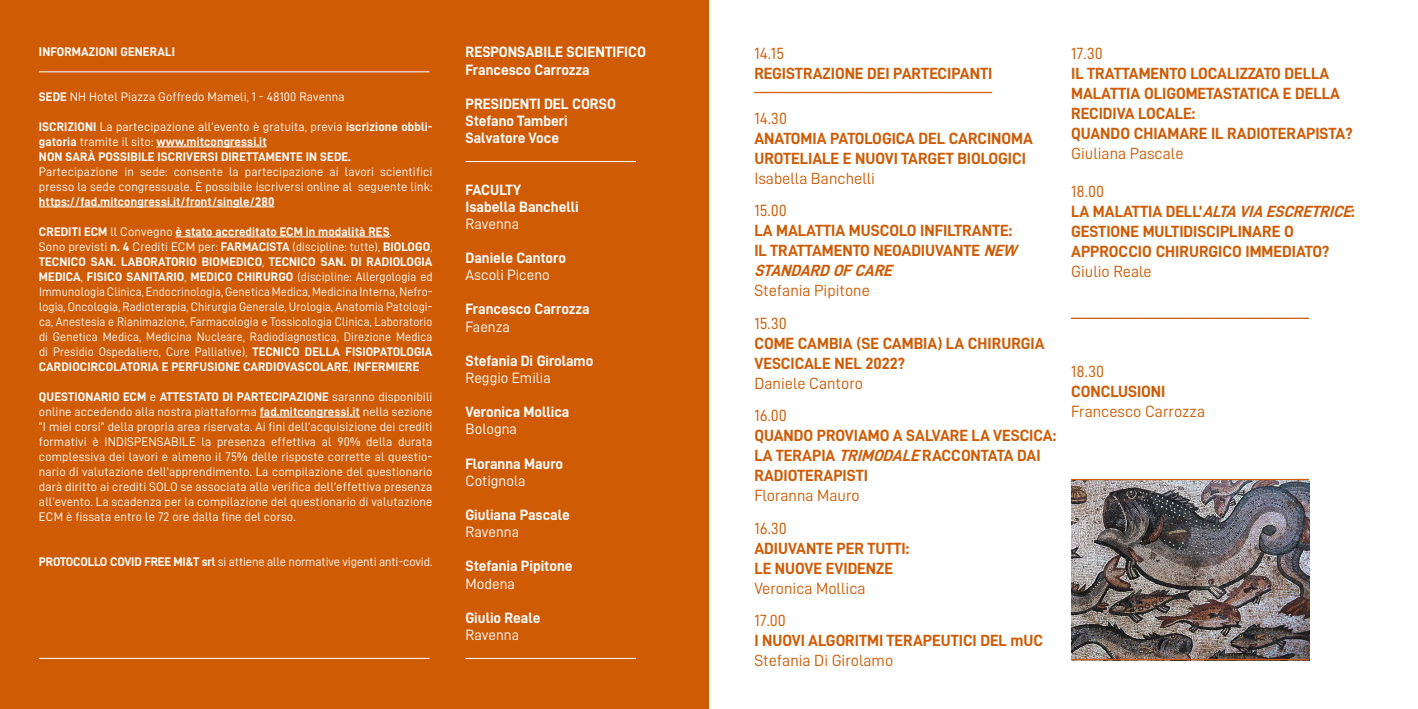
<style>
.page{position:relative;width:1418px;height:709px;background:#fff}
.page>*{position:absolute;margin:0;border:0;box-sizing:border-box;transform-origin:0 0}
.t1{font:16.25px/20px "D DIN Bold";color:#cf5b05}
.t2{font:16.25px/32.5px "D DIN";color:#cf5b05}
.t3{font:15px/17.1px "D DIN Bold";color:#fff}
.t4{font:15px "D DIN";color:#fff}
.t5{font:12.5px/15px "D DIN";letter-spacing:.01em;color:#fff}
.t6{font:12.5px/15px "D DIN Bold";letter-spacing:.01em;color:#fff}
.t7{font:12.5px/15px "D DIN";letter-spacing:.01em;color:#fff;text-align:justify;scale:.95 1}
.t8{font:12.5px "D DIN";letter-spacing:-.01em;color:#fff}
.s1{font-family:"D DIN Bold"}
.s2{font-family:"D DIN"}
.s3{font-style:italic}
</style>
<div class="page">
<img style="left:1071px;top:480px;width:238px;height:180px">
<div style="left:0;top:0;width:709px;height:709px;background:#cf5b05"></div>
<hr style="left:754px;top:92px;width:238px;height:1px;background:#cf5b05">
<hr style="left:1071px;top:318px;width:237px;height:1px;background:#cf5b05">
<hr style="left:1071px;top:479px;width:237px;height:1px;background:#cf5b05">
<hr style="left:1071px;top:659px;width:237px;height:1px;background:#cf5b05">
<hr style="left:465px;top:161px;width:171px;height:1px;background:#fff">
<hr style="left:465px;top:658px;width:171px;height:1px;background:#fff">
<hr style="left:39px;top:72px;width:390px;height:1px;background:#fff">
<hr style="left:156px;top:147px;width:111px;height:1px;background:#fff">
<hr style="left:39px;top:207px;width:235px;height:1px;background:#fff">
<hr style="left:176px;top:237px;width:213px;height:1px;background:#fff">
<hr style="left:260px;top:417px;width:100px;height:1px;background:#fff">
<hr style="left:39px;top:658px;width:390px;height:1px;background:#fff">
<p class="t6" style="left:39px;top:44px;width:137px">INFORMAZIONI GENERALI</p>
<p class="t5" style="left:39px;top:89px;width:307px"><span class="s1">SEDE</span> NH Hotel Piazza Goffredo Mameli, 1 - 48100 Ravenna</p>
<p class="t5" style="left:39px;top:119px;width:395px"><span class="s1">ISCRIZIONI</span> La partecipazione all’evento è gratuita, previa <span class="s1">iscrizione obbli-</span></p>
<p class="t6" style="left:39px;top:134px;width:313px">gatoria <span class="s2">tramite il sito:</span> www.mitcongressi.it<br>NON SARÀ POSSIBILE ISCRIVERSI DIRETTAMENTE IN SEDE.</p>
<p class="t5" style="left:39px;top:164px;width:395px">Partecipazione in sede: consente la partecipazione ai lavori scientifici presso la sede congressuale. È possibile iscriversi online al seguente link:</p>
<p class="t6" style="left:39px;top:194px;width:237px">https://fad.mitcongressi.it/front/single/280</p>
<p class="t6" style="left:39px;top:224px;width:354px">CREDITI ECM <span class="s2">ll Convegno</span> è stato accreditato ECM in modalità RES<span class="s2">.</span></p>
<p class="t5" style="left:39px;top:239px;width:395px">Sono previsti <span class="s1">n. 4</span> Crediti ECM per: <span class="s1">FARMACISTA</span> (discipline: tutte), <span class="s1">BIOLOGO</span>,</p>
<p class="t6" style="left:39px;top:254px;width:395px">TECNICO SAN. LABORATORIO BIOMEDICO<span class="s2">,</span> TECNICO SAN. DI RADIOLOGIA<br>MEDICA<span class="s2">,</span> FISICO SANITARIO<span class="s2">,</span> MEDICO CHIRURGO <span class="s2">(discipline: Allergologia ed</span></p>
<p class="t7" style="left:39px;top:284px;width:416px">Immunologia Clinica, Endocrinologia, Genetica Medica, Medicina Interna, Nefro&shy;logia, Oncologia, Radioterapia, Chirurgia Generale, Urologia, Anatomia Patologi&shy;ca, Anestesia e Rianimazione, Farmacologia e Tossicologia Clinica, Laboratorio di Genetica Medica, Medicina Nucleare, Radiodiagnostica, Direzione Medica di Presidio Ospedaliero, Cure Palliative), <span class="s1">TECNICO DELLA FISIOPATOLOGIA</span></p>
<p class="t6" style="left:39px;top:359px;width:382px">CARDIOCIRCOLATORIA E PERFUSIONE CARDIOVASCOLARE<span class="s2">,</span> INFERMIERE</p>
<p class="t6" style="left:39px;top:389px;width:395px">QUESTIONARIO ECM <span class="s2">e</span> ATTESTATO DI PARTECIPAZIONE <span class="s2">saranno disponibili</span></p>
<p class="t5" style="left:39px;top:404px;width:395px;text-align:justify">online accedendo alla nostra piattaforma <span class="s1">fad.mitcongressi.it</span> nella sezione “I miei corsi” della propria area riservata. Ai fini dell’acquisizione dei crediti formativi è INDISPENSABILE la presenza effettiva al 90% della durata complessiva dei lavori e almeno il 75% delle risposte corrette al questio&shy;nario di valutazione dell’apprendimento. La compilazione del questionario darà diritto ai crediti SOLO se associata alla verifica dell’effettiva presenza all’evento. La scadenza per la compilazione del questionario di valutazione ECM è fissata entro le 72 ore dalla fine del corso.</p>
<p class="t8" style="left:39px;top:554px;width:395px"><span class="s1">PROTOCOLLO COVID FREE MI&amp;T srl</span> si attiene alle normative vigenti anti-covid.</p>
<p class="t3" style="left:465px;top:43px;width:182px">RESPONSABILE SCIENTIFICO<br>Francesco Carrozza</p>
<p class="t3" style="left:465px;top:95px;width:152px">PRESIDENTI DEL CORSO<br>Stefano Tamberi<br>Salvatore Voce</p>
<p class="t3" style="left:465px;top:180px;width:115px">FACULTY<br>Isabella Banchelli</p>
<p class="t4" style="left:465px;top:215px;width:55px">Ravenna</p>
<p class="t3" style="left:465px;top:249px;width:102px">Daniele Cantoro</p>
<p class="t4" style="left:465px;top:267px;width:86px">Ascoli Piceno</p>
<p class="t3" style="left:465px;top:300px;width:126px">Francesco Carrozza</p>
<p class="t4" style="left:465px;top:318px;width:46px">Faenza</p>
<p class="t3" style="left:465px;top:352px;width:129px">Stefania Di Girolamo</p>
<p class="t4" style="left:465px;top:369px;width:87px">Reggio Emilia</p>
<p class="t3" style="left:465px;top:403px;width:105px">Veronica Mollica</p>
<p class="t4" style="left:465px;top:421px;width:53px">Bologna</p>
<p class="t3" style="left:465px;top:454px;width:99px">Floranna Mauro</p>
<p class="t4" style="left:465px;top:472px;width:61px">Cotignola</p>
<p class="t3" style="left:465px;top:506px;width:106px">Giuliana Pascale</p>
<p class="t4" style="left:465px;top:524px;width:55px">Ravenna</p>
<p class="t3" style="left:465px;top:557px;width:108px">Stefania Pipitone</p>
<p class="t4" style="left:465px;top:575px;width:51px">Modena</p>
<p class="t3" style="left:465px;top:609px;width:76px">Giulio Reale</p>
<p class="t4" style="left:465px;top:626px;width:55px">Ravenna</p>
<h1 class="t2" style="left:754px;top:36px;width:31px">14.15</h1>
<h1 class="t1" style="left:754px;top:63px;width:239px">REGISTRAZIONE DEI PARTECIPANTI</h1>
<h1 class="t2" style="left:754px;top:69px;width:239px">________________________________<br>14.30</h1>
<h1 class="t1" style="left:754px;top:128px;width:280px">ANATOMIA PATOLOGICA DEL CARCINOMA<br>UROTELIALE E NUOVI TARGET BIOLOGICI</h1>
<h1 class="t2" style="left:754px;top:161px;width:122px">Isabella Banchelli<br>15.00</h1>
<h1 class="t1" style="left:754px;top:220px;width:268px">LA MALATTIA MUSCOLO INFILTRANTE:<br>IL TRATTAMENTO NEOADIUVANTE <span class="s3">NEW<br>STANDARD OFCARE</span></h1>
<h1 class="t2" style="left:754px;top:274px;width:117px">Stefania Pipitone<br>15.30</h1>
<h1 class="t1" style="left:754px;top:333px;width:292px">COME CAMBIA (SE CAMBIA) LA CHIRURGIA<br>VESCICALE NEL 2022?</h1>
<h1 class="t2" style="left:754px;top:366px;width:110px">Daniele Cantoro<br>16.00</h1>
<h1 class="t1" style="left:754px;top:425px;width:303px">QUANDO PROVIAMO A SALVARE LA VESCICA:<br>LA TERAPIA <span class="s3">TRIMODALE</span> RACCONTATA DAI<br>RADIOTERAPISTI</h1>
<h1 class="t2" style="left:754px;top:479px;width:107px">Floranna Mauro<br>16.30</h1>
<h1 class="t1" style="left:754px;top:538px;width:156px">ADIUVANTE PER TUTTI:<br>LE NUOVE EVIDENZE</h1>
<h1 class="t2" style="left:754px;top:571px;width:113px">Veronica Mollica<br>17.00</h1>
<h1 class="t1" style="left:754px;top:630px;width:290px">I NUOVI ALGORITMI TERAPEUTICI DEL mUC</h1>
<h1 class="t2" style="left:754px;top:644px;width:140px">Stefania Di Girolamo</h1>
<h1 class="t2" style="left:1071px;top:36px;width:33px">17.30</h1>
<h1 class="t1" style="left:1071px;top:63px;width:283px">IL TRATTAMENTO LOCALIZZATO DELLA<br>MALATTIA OLIGOMETASTATICA E DELLA<br>RECIDIVA LOCALE:<br>QUANDO CHIAMARE IL RADIOTERAPISTA?</h1>
<h1 class="t2" style="left:1071px;top:136px;width:114px">Giuliana Pascale</h1>
<h1 class="t2" style="left:1071px;top:174px;width:34px">18.00</h1>
<h1 class="t1" style="left:1071px;top:201px;width:286px">L A M A L AT T I A D E L L ’ <span class="s3">ALTA VIA ESCRETRICE</span>:<br>GESTIONE MULTIDISCIPLINARE O<br>APPROCCIO CHIRURGICO IMMEDIATO?</h1>
<h1 class="t2" style="left:1071px;top:254px;width:82px">Giulio Reale</h1>
<h1 class="t2" style="left:1071px;top:294px;width:239px">________________________________</h1>
<h1 class="t2" style="left:1071px;top:354px;width:34px">18.30</h1>
<h1 class="t1" style="left:1071px;top:381px;width:96px">CONCLUSIONI</h1>
<h1 class="t2" style="left:1071px;top:394px;width:135px">Francesco Carrozza</h1>
<h1 class="t2" style="left:1071px;top:456px;width:239px">________________________________</h1>
<h1 class="t2" style="left:1071px;top:636px;width:239px">________________________________</h1>
</div>
